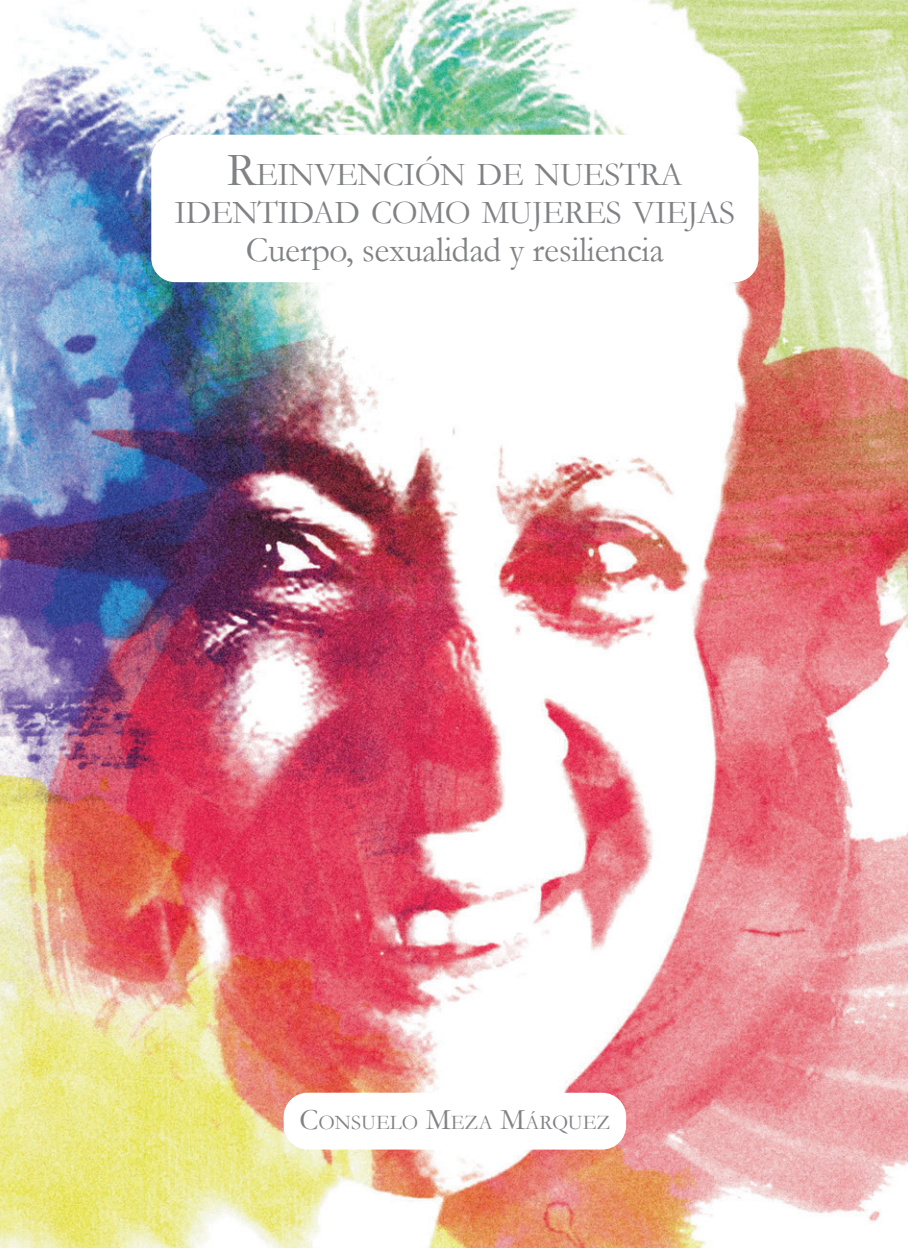
<style>
.page{position:relative;width:908px;height:1248px;background:#fff}
.page>*{position:absolute;margin:0;border:0;box-sizing:border-box;transform-origin:0 0}
.t1{font:36px "Garamond";letter-spacing:-.01em;color:#808285}
.t2{font:33.6px/38px "Garamond";letter-spacing:-.015em;color:#808285;text-align:center}
.t3{font:21px "Garamond";color:#808285}
.s1{font-size:48px}
.s2{font-size:30px}
</style>
<div class="page">
<img style="left:0;top:0;width:907px;height:1247px">
<div style="left:151px;top:135px;width:607px;height:147px;background:#fff;border-radius:24px"></div>
<div style="left:283px;top:1092px;width:343px;height:57px;background:#fff;border-radius:24px"></div>
<hr style="left:0;top:314px;width:3px;height:534px;background:#fff;opacity:.75">
<p class="t2" style="left:174px;top:155px;width:562px"><span class="s1">R</span>EINVENCIÓN DE NUESTRA<br>IDENTIDAD COMO MUJERES VIEJAS</p>
<p class="t1" style="left:246px;top:228px;width:419px">Cuerpo, sexualidad y resiliencia</p>
<p class="t3" style="left:299px;top:1109px;width:312px"><span class="s2">C</span>ONSUELO <span class="s2">M</span>EZA <span class="s2">M</span>ÁRQUEZ</p>
</div>
